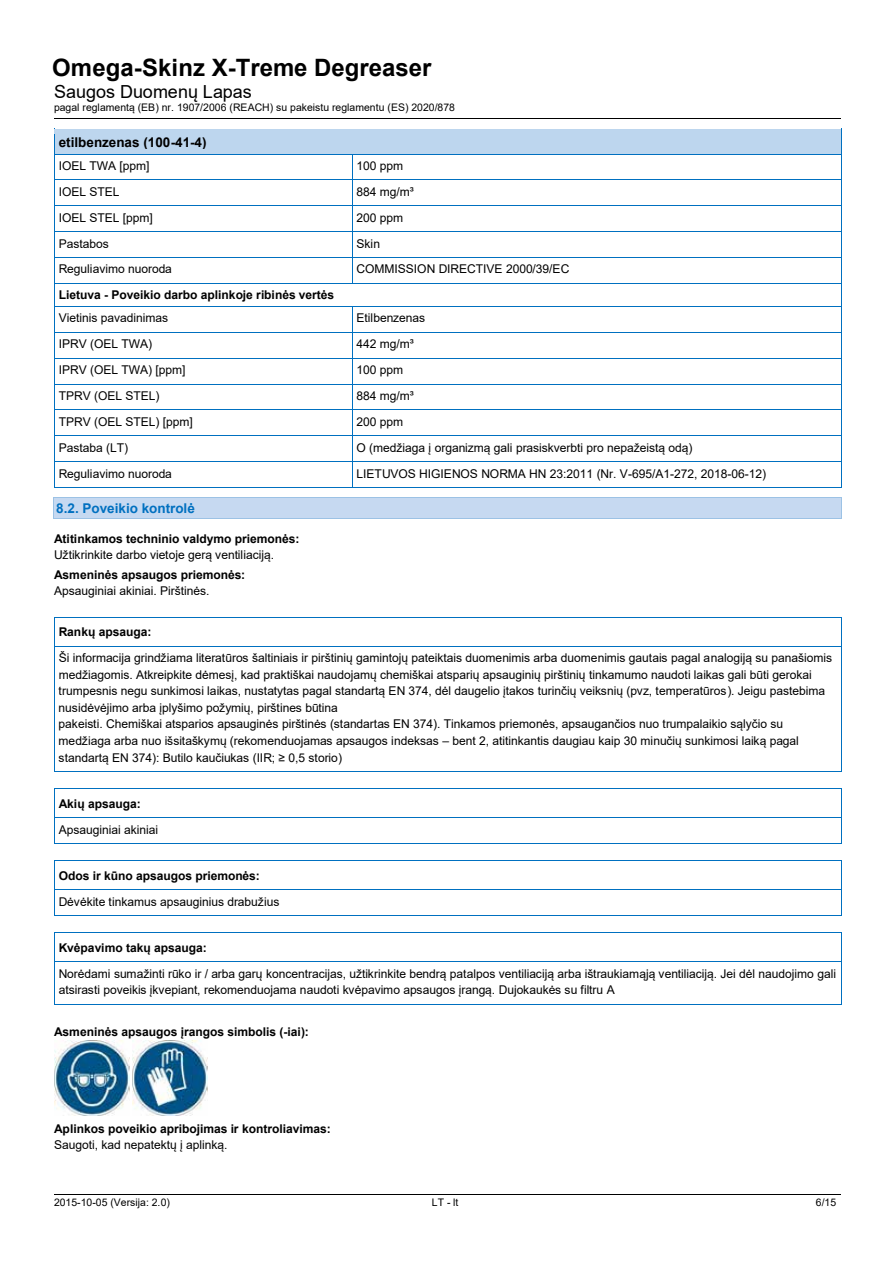
<style>
.page{position:relative;width:893px;height:1263px;background:#fff}
.page>*{position:absolute;margin:0;border:0;box-sizing:border-box;transform-origin:0 0}
.t1{font:700 24px "Arial";color:#000}
.t2{font:18px "Arial";color:#000}
.t3{font:700 13.5px "Arial";color:#000}
.t4{font:700 13.5px "Arial";color:#0070c0}
.t5{font:12px/16.5px "Arial";letter-spacing:-.005em;color:#000}
.t6{font:700 12px "Arial";color:#000}
.t7{font:10.5px "Arial";color:#000}
</style>
<div class="page">
<hr style="left:54px;top:118px;width:787px;height:1px;background:#000">
<hr style="left:54px;top:1194px;width:264px;height:1px;background:#000">
<hr style="left:318px;top:1194px;width:259px;height:1px;background:#000">
<hr style="left:578px;top:1194px;width:263px;height:1px;background:#000">
<div style="left:59px;top:134px;width:778px;height:15px;background:#bdd6ee"></div>
<hr style="left:55px;top:129px;width:786px;height:1px;background:#0070c0">
<hr style="left:55px;top:130px;width:786px;height:4px;background:#bdd6ee">
<div style="left:54px;top:149px;width:787px;height:5px;background:#bdd6ee"></div>
<hr style="left:55px;top:154px;width:297px;height:1px;background:#0070c0">
<hr style="left:353px;top:154px;width:488px;height:1px;background:#0070c0">
<hr style="left:55px;top:179px;width:297px;height:1px;background:#0070c0">
<hr style="left:353px;top:179px;width:488px;height:1px;background:#0070c0">
<hr style="left:55px;top:205px;width:297px;height:1px;background:#0070c0">
<hr style="left:353px;top:205px;width:488px;height:1px;background:#0070c0">
<hr style="left:55px;top:231px;width:297px;height:1px;background:#0070c0">
<hr style="left:353px;top:231px;width:488px;height:1px;background:#0070c0">
<hr style="left:55px;top:257px;width:297px;height:1px;background:#0070c0">
<hr style="left:353px;top:257px;width:488px;height:1px;background:#0070c0">
<hr style="left:55px;top:283px;width:297px;height:1px;background:#0070c0">
<svg style="left:352px;top:154px;width:1px;height:130px"></svg>
<hr style="left:353px;top:283px;width:488px;height:1px;background:#0070c0">
<hr style="left:55px;top:306px;width:297px;height:1px;background:#0070c0">
<hr style="left:353px;top:306px;width:488px;height:1px;background:#0070c0">
<hr style="left:55px;top:332px;width:297px;height:1px;background:#0070c0">
<hr style="left:353px;top:332px;width:488px;height:1px;background:#0070c0">
<hr style="left:55px;top:358px;width:297px;height:1px;background:#0070c0">
<hr style="left:353px;top:358px;width:488px;height:1px;background:#0070c0">
<hr style="left:55px;top:384px;width:297px;height:1px;background:#0070c0">
<hr style="left:353px;top:384px;width:488px;height:1px;background:#0070c0">
<hr style="left:55px;top:410px;width:297px;height:1px;background:#0070c0">
<hr style="left:353px;top:410px;width:488px;height:1px;background:#0070c0">
<hr style="left:55px;top:435px;width:297px;height:1px;background:#0070c0">
<hr style="left:353px;top:435px;width:488px;height:1px;background:#0070c0">
<hr style="left:55px;top:461px;width:297px;height:1px;background:#0070c0">
<hr style="left:353px;top:461px;width:488px;height:1px;background:#0070c0">
<svg style="left:54px;top:129px;width:1px;height:359px"></svg>
<hr style="left:55px;top:487px;width:297px;height:1px;background:#0070c0">
<svg style="left:352px;top:306px;width:1px;height:182px"></svg>
<hr style="left:353px;top:487px;width:488px;height:1px;background:#0070c0">
<svg style="left:841px;top:129px;width:1px;height:359px"></svg>
<div style="left:54px;top:497px;width:787px;height:22px;background:#c6d9f1"></div>
<hr style="left:54px;top:497px;width:787px;height:1px;background:#9cc2e5">
<hr style="left:54px;top:519px;width:787px;height:1px;background:#9cc2e5">
<svg style="left:841px;top:497px;width:1px;height:22px"></svg>
<hr style="left:55px;top:617px;width:786px;height:1px;background:#0070c0">
<svg style="left:54px;top:617px;width:1px;height:34px"></svg>
<hr style="left:55px;top:646px;width:786px;height:1px;background:#0070c0">
<svg style="left:841px;top:617px;width:1px;height:34px"></svg>
<hr style="left:54px;top:651px;width:1px;height:120px;background:#0070c0">
<hr style="left:55px;top:771px;width:786px;height:1px;background:#0070c0">
<hr style="left:841px;top:651px;width:1px;height:120px;background:#0070c0">
<hr style="left:55px;top:788px;width:786px;height:1px;background:#0070c0">
<hr style="left:55px;top:817px;width:786px;height:1px;background:#0070c0">
<svg style="left:54px;top:788px;width:1px;height:56px"></svg>
<hr style="left:55px;top:843px;width:786px;height:1px;background:#0070c0">
<svg style="left:841px;top:788px;width:1px;height:56px"></svg>
<hr style="left:55px;top:860px;width:786px;height:1px;background:#0070c0">
<hr style="left:55px;top:889px;width:786px;height:1px;background:#0070c0">
<svg style="left:54px;top:860px;width:1px;height:56px"></svg>
<hr style="left:55px;top:915px;width:786px;height:1px;background:#0070c0">
<svg style="left:841px;top:860px;width:1px;height:56px"></svg>
<hr style="left:55px;top:933px;width:786px;height:1px;background:#0070c0">
<svg style="left:54px;top:933px;width:1px;height:33px"></svg>
<hr style="left:55px;top:961px;width:786px;height:1px;background:#0070c0">
<svg style="left:841px;top:933px;width:1px;height:33px"></svg>
<hr style="left:54px;top:966px;width:1px;height:38px;background:#0070c0">
<hr style="left:55px;top:1004px;width:786px;height:1px;background:#0070c0">
<hr style="left:841px;top:966px;width:1px;height:38px;background:#0070c0">
<img style="left:54px;top:1040px;width:75px;height:75px">
<img style="left:132px;top:1040px;width:75px;height:75px">
<h1 class="t1" style="left:52px;top:50px;width:381px">Omega-Skinz X-Treme Degreaser</h1>
<h2 class="t2" style="left:54px;top:79px;width:199px">Saugos Duomenų Lapas</h2>
<p class="t7" style="left:54px;top:100px;width:403px">pagal reglamentą (EB) nr. 1907/2006 (REACH) su pakeistu reglamentu (ES) 2020/878</p>
<p class="t3" style="left:59px;top:132px;width:149px">etilbenzenas (100-41-4)</p>
<p class="t5" style="left:59px;top:158px;width:92px">IOEL TWA [ppm]</p>
<p class="t5" style="left:356px;top:158px;width:48px">100 ppm</p>
<p class="t5" style="left:59px;top:183px;width:62px">IOEL STEL</p>
<p class="t5" style="left:356px;top:183px;width:59px">884 mg/m³</p>
<p class="t5" style="left:59px;top:209px;width:96px">IOEL STEL [ppm]</p>
<p class="t5" style="left:356px;top:209px;width:48px">200 ppm</p>
<p class="t5" style="left:59px;top:235px;width:52px">Pastabos</p>
<p class="t5" style="left:356px;top:235px;width:25px">Skin</p>
<p class="t5" style="left:59px;top:261px;width:115px">Reguliavimo nuoroda</p>
<p class="t5" style="left:356px;top:261px;width:214px">COMMISSION DIRECTIVE 2000/39/EC</p>
<p class="t6" style="left:59px;top:287px;width:277px">Lietuva - Poveikio darbo aplinkoje ribinės vertės</p>
<p class="t5" style="left:59px;top:310px;width:111px">Vietinis pavadinimas</p>
<p class="t5" style="left:356px;top:310px;width:70px">Etilbenzenas</p>
<p class="t5" style="left:59px;top:336px;width:95px">IPRV (OEL TWA)</p>
<p class="t5" style="left:356px;top:336px;width:59px">442 mg/m³</p>
<p class="t5" style="left:59px;top:362px;width:128px">IPRV (OEL TWA) [ppm]</p>
<p class="t5" style="left:356px;top:362px;width:48px">100 ppm</p>
<p class="t5" style="left:59px;top:387px;width:102px">TPRV (OEL STEL)</p>
<p class="t5" style="left:356px;top:387px;width:59px">884 mg/m³</p>
<p class="t5" style="left:59px;top:413px;width:136px">TPRV (OEL STEL) [ppm]</p>
<p class="t5" style="left:356px;top:413px;width:48px">200 ppm</p>
<p class="t5" style="left:59px;top:439px;width:71px">Pastaba (LT)</p>
<p class="t5" style="left:356px;top:439px;width:338px">O (medžiaga į organizmą gali prasiskverbti pro nepažeistą odą)</p>
<p class="t5" style="left:59px;top:465px;width:115px">Reguliavimo nuoroda</p>
<p class="t5" style="left:356px;top:465px;width:411px">LIETUVOS HIGIENOS NORMA HN 23:2011 (Nr. V-695/A1-272, 2018-06-12)</p>
<p class="t4" style="left:56px;top:499px;width:140px">8.2. Poveikio kontrolė</p>
<p class="t6" style="left:54px;top:530px;width:247px">Atitinkamos techninio valdymo priemonės:</p>
<p class="t5" style="left:54px;top:547px;width:222px">Užtikrinkite darbo vietoje gerą ventiliaciją.</p>
<p class="t6" style="left:54px;top:566px;width:193px">Asmeninės apsaugos priemonės:</p>
<p class="t5" style="left:54px;top:583px;width:157px">Apsauginiai akiniai. Pirštinės.</p>
<p class="t6" style="left:59px;top:624px;width:94px">Rankų apsauga:</p>
<p class="t5" style="left:59px;top:650px;width:775px">Ši informacija grindžiama literatūros šaltiniais ir pirštinių gamintojų pateiktais duomenimis arba duomenimis gautais pagal analogiją su panašiomis medžiagomis. Atkreipkite dėmesį, kad praktiškai naudojamų chemiškai atsparių apsauginių pirštinių tinkamumo naudoti laikas gali būti gerokai trumpesnis negu sunkimosi laikas, nustatytas pagal standartą EN 374, dėl daugelio įtakos turinčių veiksnių (pvz, temperatūros). Jeigu pastebima nusidėvėjimo arba įplyšimo požymių, pirštines būtina<br>pakeisti. Chemiškai atsparios apsauginės pirštinės (standartas EN 374). Tinkamos priemonės, apsaugančios nuo trumpalaikio sąlyčio su medžiaga arba nuo išsitaškymų (rekomenduojamas apsaugos indeksas – bent 2, atitinkantis daugiau kaip 30 minučių sunkimosi laiką pagal standartą EN 374): Butilo kaučiukas (IIR; ≥ 0,5 storio)</p>
<p class="t6" style="left:59px;top:795px;width:84px">Akių apsauga:</p>
<p class="t5" style="left:59px;top:821px;width:101px">Apsauginiai akiniai</p>
<p class="t6" style="left:59px;top:867px;width:203px">Odos ir kūno apsaugos priemonės:</p>
<p class="t5" style="left:59px;top:893px;width:222px">Dėvėkite tinkamus apsauginius drabužius</p>
<p class="t6" style="left:59px;top:939px;width:150px">Kvėpavimo takų apsauga:</p>
<p class="t5" style="left:59px;top:965px;width:779px">Norėdami sumažinti rūko ir / arba garų koncentracijas, užtikrinkite bendrą patalpos ventiliaciją arba ištraukiamąją ventiliaciją. Jei dėl naudojimo gali atsirasti poveikis įkvepiant, rekomenduojama naudoti kvėpavimo apsaugos įrangą. Dujokaukės su filtru A</p>
<p class="t6" style="left:54px;top:1023px;width:256px">Asmeninės apsaugos įrangos simbolis (-iai):</p>
<p class="t6" style="left:54px;top:1120px;width:278px">Aplinkos poveikio apribojimas ir kontroliavimas:</p>
<p class="t5" style="left:54px;top:1137px;width:175px">Saugoti, kad nepatektų į aplinką.</p>
<p class="t7" style="left:54px;top:1195px;width:117px">2015-10-05 (Versija: 2.0)</p>
<p class="t7" style="left:432px;top:1195px;width:28px">LT - lt</p>
<p class="t7" style="left:816px;top:1195px;width:22px">6/15</p>
</div>
